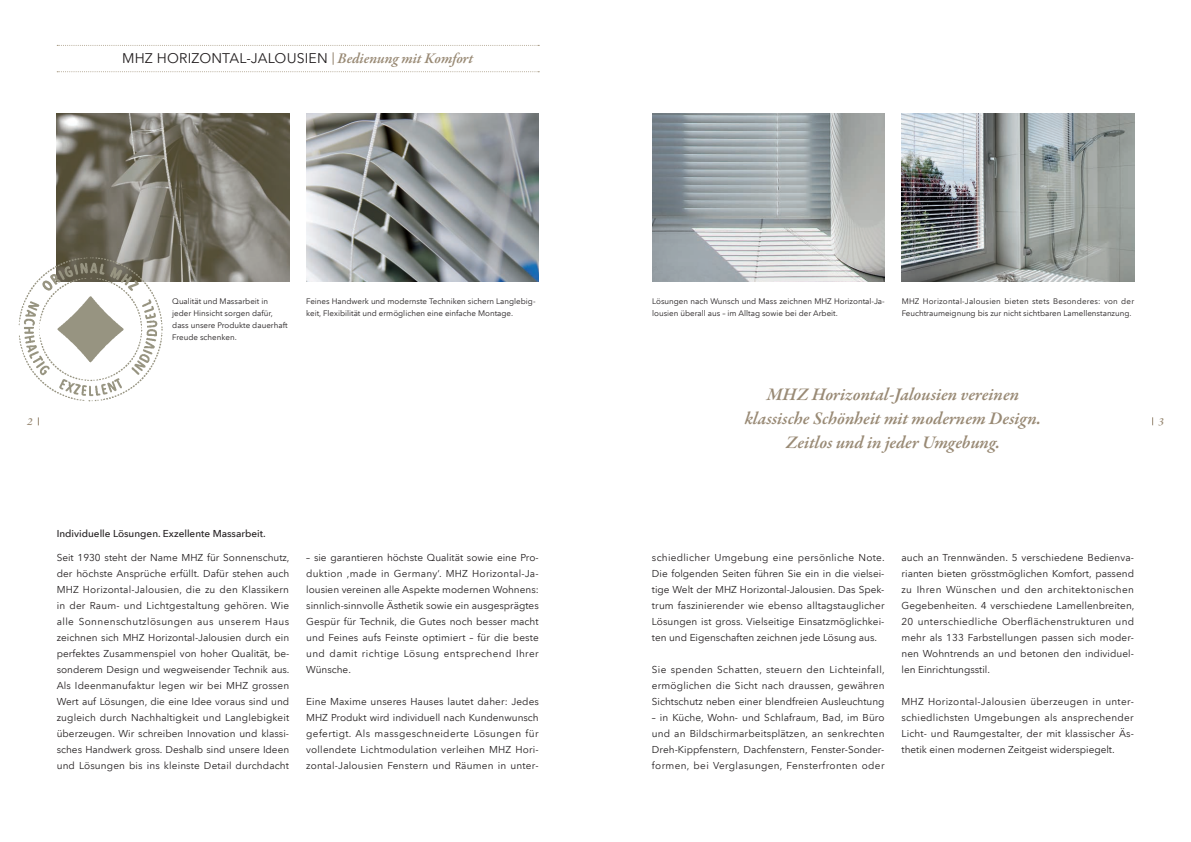
<style>
.page{position:relative;width:1191px;height:842px;background:#fff}
.page>*{position:absolute;margin:0;border:0;box-sizing:border-box;transform-origin:0 0}
.t1{font:italic 600 18px/24px "Garamond Premr Pro";color:#998a75;text-align:center}
.t2{font:14px "Avenir Next LT Com";letter-spacing:.01em;color:#231f20}
.t3{font:italic 600 11px "Garamond Premr Pro";color:#998a75}
.t4{font:10px/16px "Avenir Next LT Com";letter-spacing:.005em;color:#231f20;text-align:justify}
.t5{font:500 10px "Avenir Next LT Com";color:#231f20}
.t6{font:8px/12px "Avenir Next LT Com";color:#231f20}
.s1{font-family:"Garamond Premr Pro";font-weight:600;font-style:italic;color:#998a75}
.s2{font-family:"Garamond Premr Pro";font-weight:600;font-style:italic;font-size:15px;color:#998a75}
</style>
<div class="page">
<img style="left:57px;top:113px;width:232px;height:168px">
<img style="left:306px;top:113px;width:233px;height:168px">
<img style="left:652px;top:113px;width:232px;height:168px">
<img style="left:901px;top:113px;width:233px;height:168px">
<svg style="left:57px;top:45px;width:482px;height:1px"></svg>
<svg style="left:57px;top:71px;width:482px;height:1px"></svg>
<svg style="left:19px;top:257px;width:144px;height:144px"></svg>
<h2 class="t2" style="left:122px;top:50px;width:353px">MHZ HORIZONTAL-JALOUSIEN <span class="s1">|</span> <span class="s2">Bedienung mit Komfort</span></h2>
<p class="t6" style="left:172px;top:295px;width:117px">Qualität und Massarbeit in jeder Hinsicht sorgen dafür, dass unsere Produkte dauerhaft<br>Freude schenken.</p>
<p class="t6" style="left:306px;top:295px;width:231px">Feines Handwerk und modernste Techniken sichern Langlebig&shy;keit, Flexibilität und ermöglichen eine einfache Montage.</p>
<p class="t6" style="left:652px;top:295px;width:234px">Lösungen nach Wunsch und Mass zeichnen MHZ Horizontal-Ja&shy;lousien überall aus – im Alltag sowie bei der Arbeit.</p>
<p class="t6" style="left:901px;top:295px;width:234px">MHZ Horizontal-Jalousien bieten stets Besonderes: von der<br>Feuchtraumeignung bis zur nicht sichtbaren Lamellenstanzung.</p>
<h1 class="t1" style="left:744px;top:383px;width:298px">MHZ Horizontal-Jalousien vereinen klassische Schönheit mit modernem Design.<br>Zeitlos und in jeder Umgebung.</h1>
<p class="t3" style="left:27px;top:415px;width:5px">2</p>
<p class="t3" style="left:1158px;top:415px;width:7px">3</p>
<p class="t5" style="left:57px;top:527px;width:210px">Individuelle Lösungen. Exzellente Massarbeit.</p>
<p class="t4" style="left:57px;top:550px;width:234px">Seit 1930 steht der Name MHZ für Sonnenschutz, der höchste Ansprüche erfüllt. Dafür stehen auch MHZ Horizontal-Jalousien, die zu den Klassikern in der Raum- und Lichtgestaltung gehören. Wie alle Sonnenschutzlösungen aus unserem Haus zeichnen sich MHZ Horizontal-Jalousien durch ein perfektes Zusammenspiel von hoher Qualität, be&shy;sonderem Design und wegweisender Technik aus.<br>Als Ideenmanufaktur legen wir bei MHZ grossen Wert auf Lösungen, die eine Idee voraus sind und zugleich durch Nachhaltigkeit und Langlebigkeit überzeugen. Wir schreiben Innovation und klassi&shy;sches Handwerk gross. Deshalb sind unsere Ideen und Lösungen bis ins kleinste Detail durchdacht</p>
<p class="t4" style="left:306px;top:550px;width:234px">– sie garantieren höchste Qualität sowie eine Pro&shy;duktion ,made in Germany‘. MHZ Horizontal-Ja&shy;lousien vereinen alle Aspekte modernen Wohnens: sinnlich-sinnvolle Ästhetik sowie ein ausgesprägtes Gespür für Technik, die Gutes noch besser macht und Feines aufs Feinste optimiert – für die beste und damit richtige Lösung entsprechend Ihrer Wünsche.</p>
<p class="t4" style="left:306px;top:694px;width:234px">Eine Maxime unseres Hauses lautet daher: Jedes MHZ Produkt wird individuell nach Kundenwunsch gefertigt. Als massgeschneiderte Lösungen für vollendete Lichtmodulation verleihen MHZ Hori&shy;zontal-Jalousien Fenstern und Räumen in unter-</p>
<p class="t4" style="left:652px;top:550px;width:234px">schiedlicher Umgebung eine persönliche Note.<br>Die folgenden Seiten führen Sie ein in die vielsei&shy;tige Welt der MHZ Horizontal-Jalousien. Das Spek&shy;trum faszinierender wie ebenso alltagstauglicher Lösungen ist gross. Vielseitige Einsatzmöglichkei&shy;ten und Eigenschaften zeichnen jede Lösung aus.</p>
<p class="t4" style="left:652px;top:662px;width:234px">Sie spenden Schatten, steuern den Lichteinfall, ermöglichen die Sicht nach draussen, gewähren Sichtschutz neben einer blendfreien Ausleuchtung</p>
<p class="t4" style="left:652px;top:710px;width:234px">– in Küche, Wohn- und Schlafraum, Bad, im Büro und an Bildschirmarbeitsplätzen, an senkrechten Dreh-Kippfenstern, Dachfenstern, Fenster-Sonder&shy;formen, bei Verglasungen, Fensterfronten oder</p>
<p class="t4" style="left:901px;top:550px;width:234px">auch an Trennwänden. 5 verschiedene Bedienva&shy;rianten bieten grösstmöglichen Komfort, passend zu Ihren Wünschen und den architektonischen Gegebenheiten. 4 verschiedene Lamellenbreiten, 20 unterschiedliche Oberflächenstrukturen und mehr als 133 Farbstellungen passen sich moder&shy;nen Wohntrends an und betonen den individuel&shy;len Einrichtungsstil.</p>
<p class="t4" style="left:901px;top:694px;width:234px">MHZ Horizontal-Jalousien überzeugen in unter&shy;schiedlichsten Umgebungen als ansprechender Licht- und Raumgestalter, der mit klassischer Äs&shy;thetik einen modernen Zeitgeist widerspiegelt.</p>
</div>
